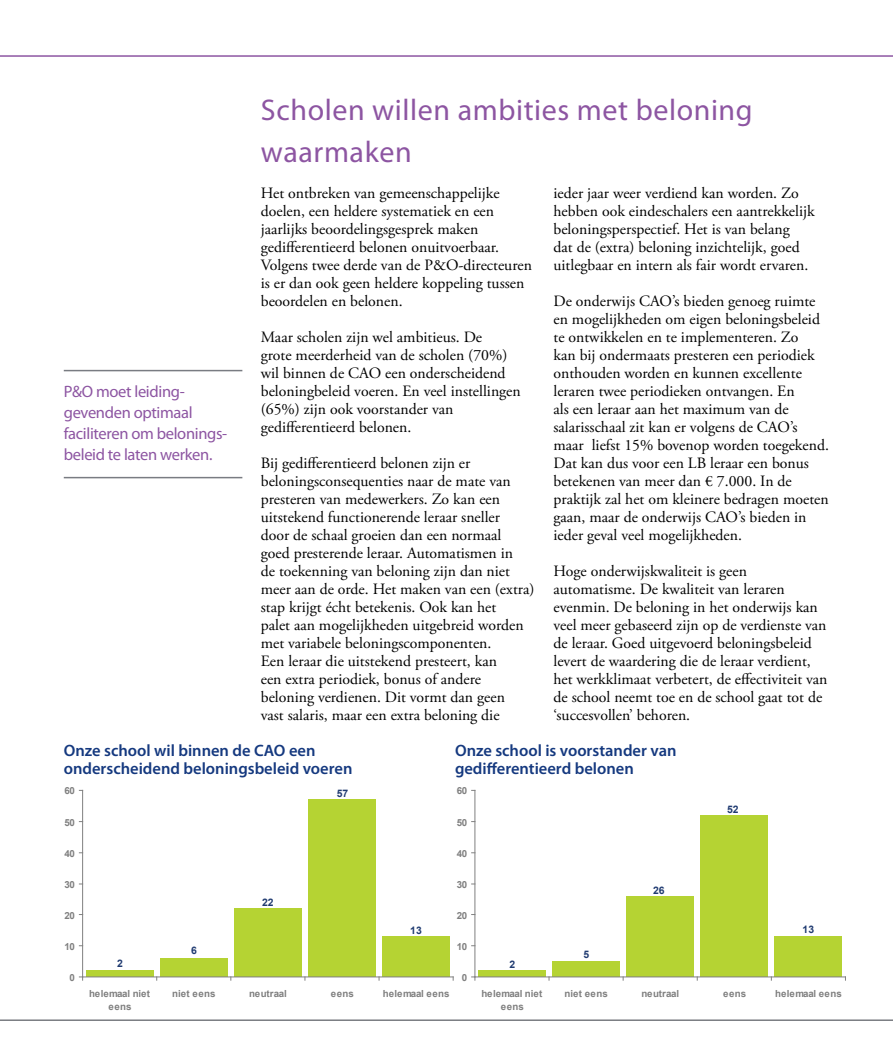
<style>
.page{position:relative;width:893px;height:1063px;background:#fff}
.page>*{position:absolute;margin:0;border:0;box-sizing:border-box;transform-origin:0 0}
.t1{font:30px/42px "Myriad Pro";letter-spacing:.02em;color:#8d55a2}
.t2{font:600 16.5px/18px "Myriad Pro";color:#15397f}
.t3{font:16.5px/21px "Myriad Pro";letter-spacing:-.02em;color:#8d55a2}
.t4{font:15.75px/18px "Adobe Garamond Pro";color:#000}
.t5{font:700 10.35px "Arial";letter-spacing:.005em;color:#203b71}
.t6{font:700 9.75px/13px "Arial";letter-spacing:-.01em;color:#808080;text-align:center}
.t7{font:700 9.75px "Arial";letter-spacing:.015em;color:#808080}
</style>
<div class="page">
<hr style="left:0;top:55px;width:893px;height:2px;background:#8d55a2">
<hr style="left:0;top:1019px;width:893px;height:2px;background:#797c82">
<hr style="left:64px;top:370px;width:178px;height:1px;background:#797c82">
<hr style="left:64px;top:477px;width:178px;height:1px;background:#797c82">
<div style="left:86px;top:970px;width:67px;height:7px;background:#b5d333"></div>
<div style="left:160px;top:958px;width:68px;height:19px;background:#b5d333"></div>
<div style="left:234px;top:909px;width:68px;height:68px;background:#b5d333"></div>
<div style="left:308px;top:799px;width:68px;height:178px;background:#b5d333"></div>
<div style="left:382px;top:937px;width:68px;height:40px;background:#b5d333"></div>
<hr style="left:82px;top:790px;width:1px;height:187px;background:#808080">
<hr style="left:83px;top:977px;width:370px;height:1px;background:#808080">
<div style="left:478px;top:970px;width:68px;height:7px;background:#b5d333"></div>
<div style="left:552px;top:961px;width:68px;height:16px;background:#b5d333"></div>
<div style="left:626px;top:896px;width:68px;height:81px;background:#b5d333"></div>
<div style="left:700px;top:815px;width:68px;height:162px;background:#b5d333"></div>
<div style="left:775px;top:937px;width:67px;height:40px;background:#b5d333"></div>
<hr style="left:475px;top:790px;width:1px;height:187px;background:#808080">
<hr style="left:475px;top:977px;width:370px;height:1px;background:#808080">
<p class="t3" style="left:64px;top:381px;width:165px">P&amp;O moet leiding&shy;gevenden optimaal faciliteren om belonings&shy;beleid te laten werken.</p>
<h1 class="t1" style="left:261px;top:89px;width:493px">Scholen willen ambities met beloning waarmaken</h1>
<p class="t4" style="left:261px;top:185px;width:273px">Het ontbreken van gemeenschappelijke doelen, een heldere systematiek en een jaarlijks beoordelingsgesprek maken gedifferentieerd belonen onuitvoerbaar.<br>Volgens twee derde van de P&amp;O-directeuren is er dan ook geen heldere koppeling tussen beoordelen en belonen.</p>
<p class="t4" style="left:261px;top:329px;width:261px">Maar scholen zijn wel ambitieus. De<br>grote meerderheid van de scholen (70%) wil binnen de CAO een onderscheidend beloningbeleid voeren. En veel instellingen (65%) zijn ook voorstander van gedifferentieerd belonen.</p>
<p class="t4" style="left:261px;top:455px;width:275px">Bij gedifferentieerd belonen zijn er beloningsconsequenties naar de mate van presteren van medewerkers. Zo kan een uitstekend functionerende leraar sneller<br>door de schaal groeien dan een normaal<br>goed presterende leraar. Automatismen in<br>de toekenning van beloning zijn dan niet meer aan de orde. Het maken van een (extra) stap krijgt écht betekenis. Ook kan het<br>palet aan mogelijkheden uitgebreid worden met variabele beloningscomponenten.<br>Een leraar die uitstekend presteert, kan<br>een extra periodiek, bonus of andere beloning verdienen. Dit vormt dan geen<br>vast salaris, maar een extra beloning die</p>
<p class="t4" style="left:553px;top:185px;width:263px">ieder jaar weer verdiend kan worden. Zo hebben ook eindeschalers een aantrekkelijk beloningsperspectief. Het is van belang<br>dat de (extra) beloning inzichtelijk, goed uitlegbaar en intern als fair wordt ervaren.</p>
<p class="t4" style="left:553px;top:293px;width:277px">De onderwijs CAO’s bieden genoeg ruimte en mogelijkheden om eigen beloningsbeleid te ontwikkelen en te implementeren. Zo<br>kan bij ondermaats presteren een periodiek onthouden worden en kunnen excellente leraren twee periodieken ontvangen. En<br>als een leraar aan het maximum van de salarisschaal zit kan er volgens de CAO’s maar liefst 15% bovenop worden toegekend.<br>Dat kan dus voor een LB leraar een bonus betekenen van meer dan € 7.000. In de praktijk zal het om kleinere bedragen moeten gaan, maar de onderwijs CAO’s bieden in ieder geval veel mogelijkheden.</p>
<p class="t4" style="left:553px;top:563px;width:275px">Hoge onderwijskwaliteit is geen automatisme. De kwaliteit van leraren evenmin. De beloning in het onderwijs kan veel meer gebaseerd zijn op de verdienste van de leraar. Goed uitgevoerd beloningsbeleid levert de waardering die de leraar verdient, het werkklimaat verbetert, de effectiviteit van de school neemt toe en de school gaat tot de ‘succesvollen’ behoren.</p>
<p class="t2" style="left:64px;top:741px;width:290px">Onze school wil binnen de CAO een onderscheidend beloningsbeleid voeren</p>
<p class="t2" style="left:455px;top:741px;width:223px">Onze school is voorstander van gedifferentieerd belonen</p>
<p class="t6" style="left:64px;top:785px;width:12px">60</p>
<p class="t5" style="left:337px;top:787px;width:13px">57</p>
<p class="t6" style="left:457px;top:785px;width:12px">60</p>
<p class="t5" style="left:727px;top:802px;width:13px">52</p>
<p class="t6" style="left:64px;top:816px;width:12px">50</p>
<p class="t6" style="left:457px;top:816px;width:12px">50</p>
<p class="t6" style="left:64px;top:847px;width:12px">40</p>
<p class="t6" style="left:457px;top:847px;width:12px">40</p>
<p class="t6" style="left:64px;top:878px;width:12px">30</p>
<p class="t6" style="left:457px;top:878px;width:12px">30</p>
<p class="t5" style="left:653px;top:883px;width:13px">26</p>
<p class="t5" style="left:262px;top:895px;width:13px">22</p>
<p class="t6" style="left:64px;top:909px;width:12px">20</p>
<p class="t6" style="left:457px;top:909px;width:12px">20</p>
<p class="t5" style="left:410px;top:924px;width:13px">13</p>
<p class="t5" style="left:802px;top:923px;width:13px">13</p>
<p class="t6" style="left:64px;top:940px;width:12px">10</p>
<p class="t5" style="left:117px;top:957px;width:7px">2</p>
<p class="t5" style="left:191px;top:944px;width:7px">6</p>
<p class="t6" style="left:457px;top:940px;width:12px">10</p>
<p class="t5" style="left:509px;top:957px;width:7px">2</p>
<p class="t5" style="left:583px;top:948px;width:7px">5</p>
<p class="t6" style="left:70px;top:971px;width:7px">0</p>
<p class="t6" style="left:462px;top:971px;width:7px">0</p>
<p class="t6" style="left:89px;top:987px;width:63px">helemaal niet eens</p>
<p class="t7" style="left:172px;top:987px;width:45px">niet eens</p>
<p class="t6" style="left:249px;top:987px;width:39px">neutraal</p>
<p class="t6" style="left:331px;top:987px;width:24px">eens</p>
<p class="t6" style="left:383px;top:987px;width:68px">helemaal eens</p>
<p class="t6" style="left:481px;top:987px;width:63px">helemaal niet eens</p>
<p class="t7" style="left:565px;top:987px;width:45px">niet eens</p>
<p class="t6" style="left:641px;top:987px;width:39px">neutraal</p>
<p class="t6" style="left:723px;top:987px;width:24px">eens</p>
<p class="t6" style="left:775px;top:987px;width:68px">helemaal eens</p>
</div>
